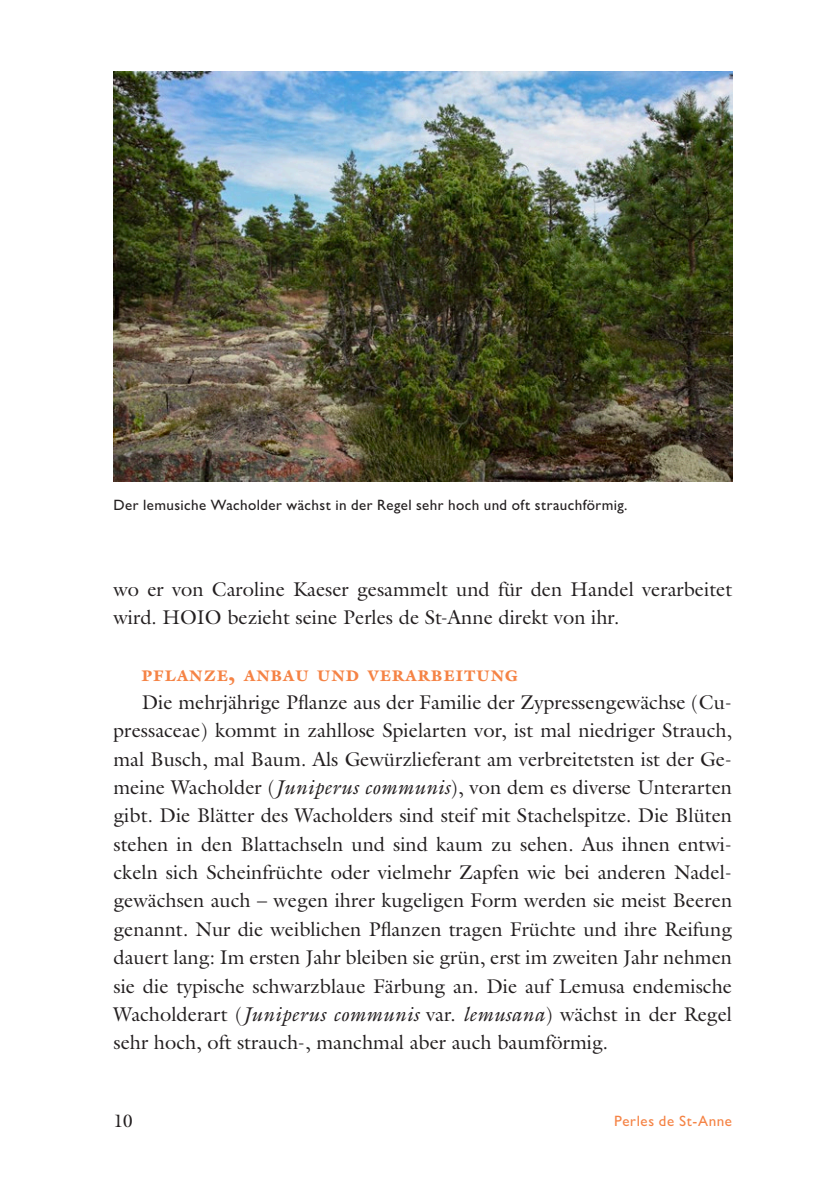
<style>
.page{position:relative;width:840px;height:1191px;background:#fff}
.page>*{position:absolute;margin:0;border:0;box-sizing:border-box;transform-origin:0 0}
.Lauftext{font:20px/28.4px "Galliard Pro";color:#231f20;text-align:justify}
.Lauftext_stumpf{font:20px/28.4px "Galliard Pro";color:#231f20}
.t1{font:18px "Galliard Pro";color:#231f20}
.Zwischentitel{font:900 15.4px "Galliard Pro";letter-spacing:.07em;color:#f58345}
.Bildlegende{font:500 15px "Gill Sans Nova";letter-spacing:.025em;color:#231f20}
.t2{font:500 15px "Gill Sans Nova";letter-spacing:.035em;color:#f58345}
.s1{font-size:22px}
.s2{font-style:italic}
</style>
<div class="page">
<img style="left:113px;top:71px;width:618px;height:411px">
<p class="Bildlegende" style="left:113px;top:496px;width:515px">Der lemusiche Wacholder wächst in der Regel sehr hoch und oft strauchförmig.</p>
<p class="Lauftext_stumpf" style="left:113px;top:574px;width:619px">wo er von Caroline Kaeser gesammelt und für den Handel verarbeitet wird. HOIO bezieht seine Perles de St-Anne direkt von ihr.</p>
<p class="Zwischentitel" style="left:142px;top:665px;width:378px">PFLANZE<span class="s1">,</span> ANBAU UND VERARBEITUNG</p>
<p class="Lauftext" style="left:113px;top:687px;width:620px;text-indent:28px">Die mehrjährige Pflanze aus der Familie der Zypressengewächse (Cu&shy;pressaceae) kommt in zahllose Spielarten vor, ist mal niedriger Strauch, mal Busch, mal Baum. Als Gewürzlieferant am verbreitetsten ist der Ge&shy;meine Wacholder (<span class="s2">Juniperus communis</span>), von dem es diverse Unterarten gibt. Die Blätter des Wacholders sind steif mit Stachelspitze. Die Blüten stehen in den Blattachseln und sind kaum zu sehen. Aus ihnen entwi&shy;ckeln sich Scheinfrüchte oder vielmehr Zapfen wie bei anderen Nadel&shy;gewächsen auch – wegen ihrer kugeligen Form werden sie meist Beeren genannt. Nur die weiblichen Pflanzen tragen Früchte und ihre Reifung dauert lang: Im ersten Jahr bleiben sie grün, erst im zweiten Jahr nehmen sie die typische schwarzblaue Färbung an. Die auf Lemusa endemische Wacholderart (<span class="s2">Juniperus communis</span> var. <span class="s2">lemusana</span>) wächst in der Regel sehr hoch, oft strauch-, manchmal aber auch baumförmig.</p>
<p class="t1" style="left:113px;top:1108px;width:21px">10</p>
<p class="t2" style="left:614px;top:1111px;width:119px">Perles de St-Anne</p>
</div>
